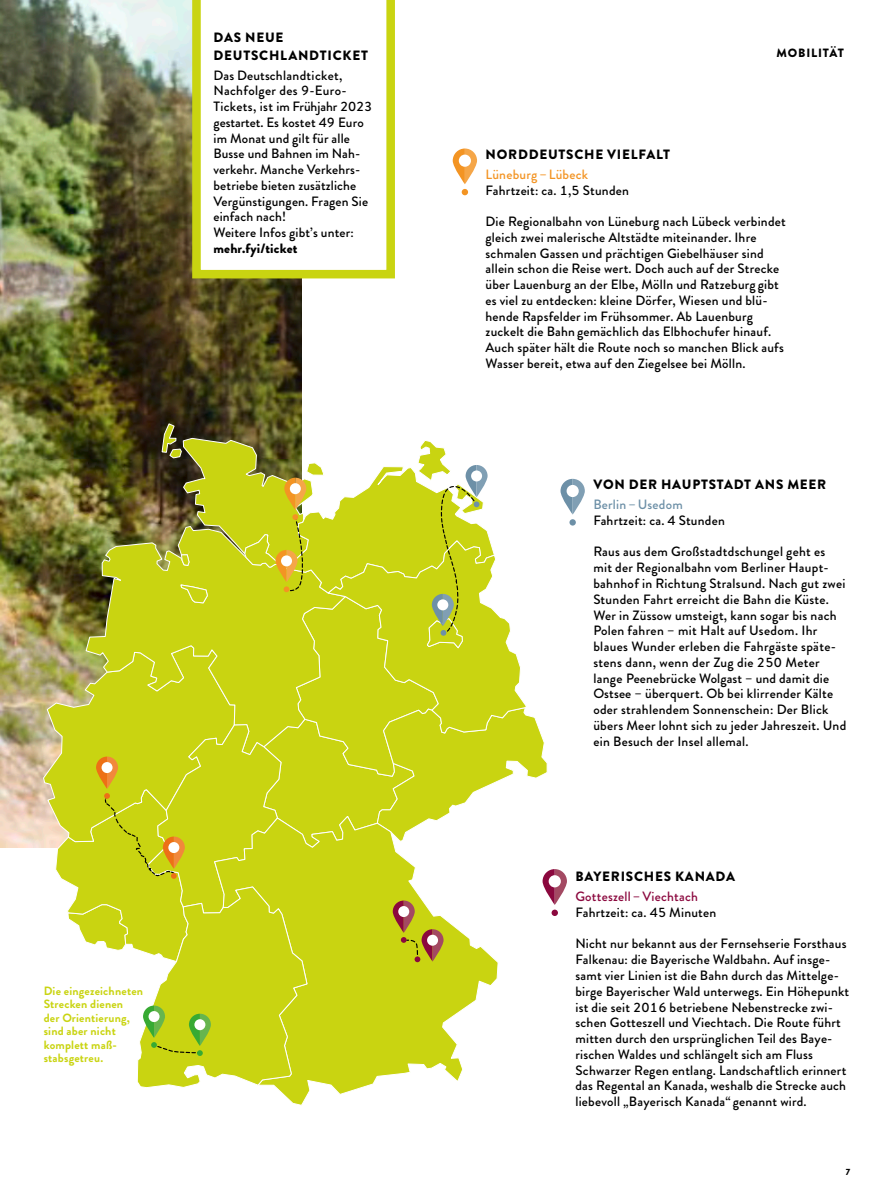
<style>
.page{position:relative;width:893px;height:1191px;background:#fff}
.page>*{position:absolute;margin:0;border:0;box-sizing:border-box;transform-origin:0 0}
.t1{font:500 13.5px/15.8px "Brandon Grotesque";letter-spacing:.015em;color:#000}
.t2{font:900 13.5px/17.1px "Brandon Grotesque";letter-spacing:.055em;color:#000}
.t3{font:500 13.5px "Brandon Grotesque";letter-spacing:.015em;color:#8b083e}
.t4{font:900 13.5px "Brandon Grotesque";letter-spacing:.01em;color:#000}
.t5{font:500 13.5px "Brandon Grotesque";letter-spacing:.015em;color:#f39423}
.t6{font:500 13.5px "Brandon Grotesque";letter-spacing:.015em;color:#6d90a7}
.t7{font:700 12px/13.5px "Brandon Grotesque";letter-spacing:.015em;color:#c9d411}
.t8{font:900 12px "Brandon Grotesque";letter-spacing:.07em;color:#000}
.t9{font:900 9px "Brandon Grotesque";color:#000}
</style>
<div class="page">
<img style="left:0;top:0;width:302px;height:848px">
<svg style="left:192px;top:0;width:203px;height:278px"></svg>
<svg style="left:277px;top:1088px;width:83px;height:18px"></svg>
<svg style="left:453px;top:148px;width:24px;height:47px"></svg>
<svg style="left:43px;top:423px;width:542px;height:665px"></svg>
<p class="t2" style="left:214px;top:29px;width:156px">DAS NEUE<br>DEUTSCHLANDTICKET</p>
<p class="t1" style="left:213px;top:67px;width:160px">Das Deutschlandticket,<br>Nachfolger des 9-Euro-<br>Tickets, ist im Frühjahr 2023 gestartet. Es kostet 49 Euro im Monat und gilt für alle<br>Busse und Bahnen im Nah&shy;verkehr. Manche Verkehrs&shy;betriebe bieten zusätzliche<br>Vergünstigungen. Fragen Sie einfach nach!<br>Weitere Infos gibt’s unter:</p>
<p class="t4" style="left:213px;top:239px;width:85px">mehr.fyi/ticket</p>
<p class="t7" style="left:44px;top:983px;width:101px">Die eingezeichneten<br>Strecken dienen<br>der Orientierung, sind aber nicht komplett maß&shy;stabsgetreu.</p>
<p class="t8" style="left:777px;top:45px;width:69px">MOBILITÄT</p>
<p class="t2" style="left:486px;top:146px;width:186px">NORDDEUTSCHE VIELFALT</p>
<p class="t5" style="left:486px;top:165px;width:104px">Lüneburg – Lübeck</p>
<p class="t1" style="left:486px;top:182px;width:145px">Fahrtzeit: ca. 1,5 Stunden</p>
<p class="t1" style="left:486px;top:214px;width:302px">Die Regionalbahn von Lüneburg nach Lübeck verbindet gleich zwei malerische Altstädte miteinander. Ihre schmalen Gassen und prächtigen Giebelhäuser sind allein schon die Reise wert. Doch auch auf der Strecke über Lauenburg an der Elbe, Mölln und Ratzeburg gibt es viel zu entdecken: kleine Dörfer, Wiesen und blü&shy;hende Rapsfelder im Frühsommer. Ab Lauenburg zuckelt die Bahn gemächlich das Elbhochufer hinauf.<br>Auch später hält die Route noch so manchen Blick aufs Wasser bereit, etwa auf den Ziegelsee bei Mölln.</p>
<p class="t2" style="left:593px;top:476px;width:234px">VON DER HAUPTSTADT ANS MEER</p>
<p class="t6" style="left:593px;top:495px;width:91px">Berlin – Usedom</p>
<p class="t1" style="left:593px;top:512px;width:133px">Fahrtzeit: ca. 4 Stunden</p>
<p class="t1" style="left:593px;top:544px;width:254px">Raus aus dem Großstadtdschungel geht es mit der Regionalbahn vom Berliner Haupt&shy;bahnhof in Richtung Stralsund. Nach gut zwei Stunden Fahrt erreicht die Bahn die Küste.<br>Wer in Züssow umsteigt, kann sogar bis nach Polen fahren – mit Halt auf Usedom. Ihr blaues Wunder erleben die Fahrgäste späte&shy;stens dann, wenn der Zug die 250 Meter lange Peenebrücke Wolgast – und damit die Ostsee – überquert. Ob bei klirrender Kälte oder strahlendem Sonnenschein: Der Blick übers Meer lohnt sich zu jeder Jahreszeit. Und ein Besuch der Insel allemal.</p>
<p class="t2" style="left:576px;top:868px;width:161px">BAYERISCHES KANADA</p>
<p class="t3" style="left:575px;top:887px;width:124px">Gotteszell –Viechtach</p>
<p class="t1" style="left:575px;top:904px;width:142px">Fahrtzeit: ca. 45 Minuten</p>
<p class="t1" style="left:575px;top:936px;width:275px">Nicht nur bekannt aus der Fernsehserie Forsthaus Falkenau: die Bayerische Waldbahn. Auf insge&shy;samt vier Linien ist die Bahn durch das Mittelge&shy;birge Bayerischer Wald unterwegs. Ein Höhepunkt ist die seit 2016 betriebene Nebenstrecke zwi&shy;schen Gotteszell und Viechtach. Die Route führt mitten durch den ursprünglichen Teil des Baye&shy;rischen Waldes und schlängelt sich am Fluss Schwarzer Regen entlang. Landschaftlich erinnert das Regental an Kanada, weshalb die Strecke auch liebevoll „Bayerisch Kanada“ genannt wird.</p>
<p class="t9" style="left:845px;top:1165px;width:7px">7</p>
</div>
